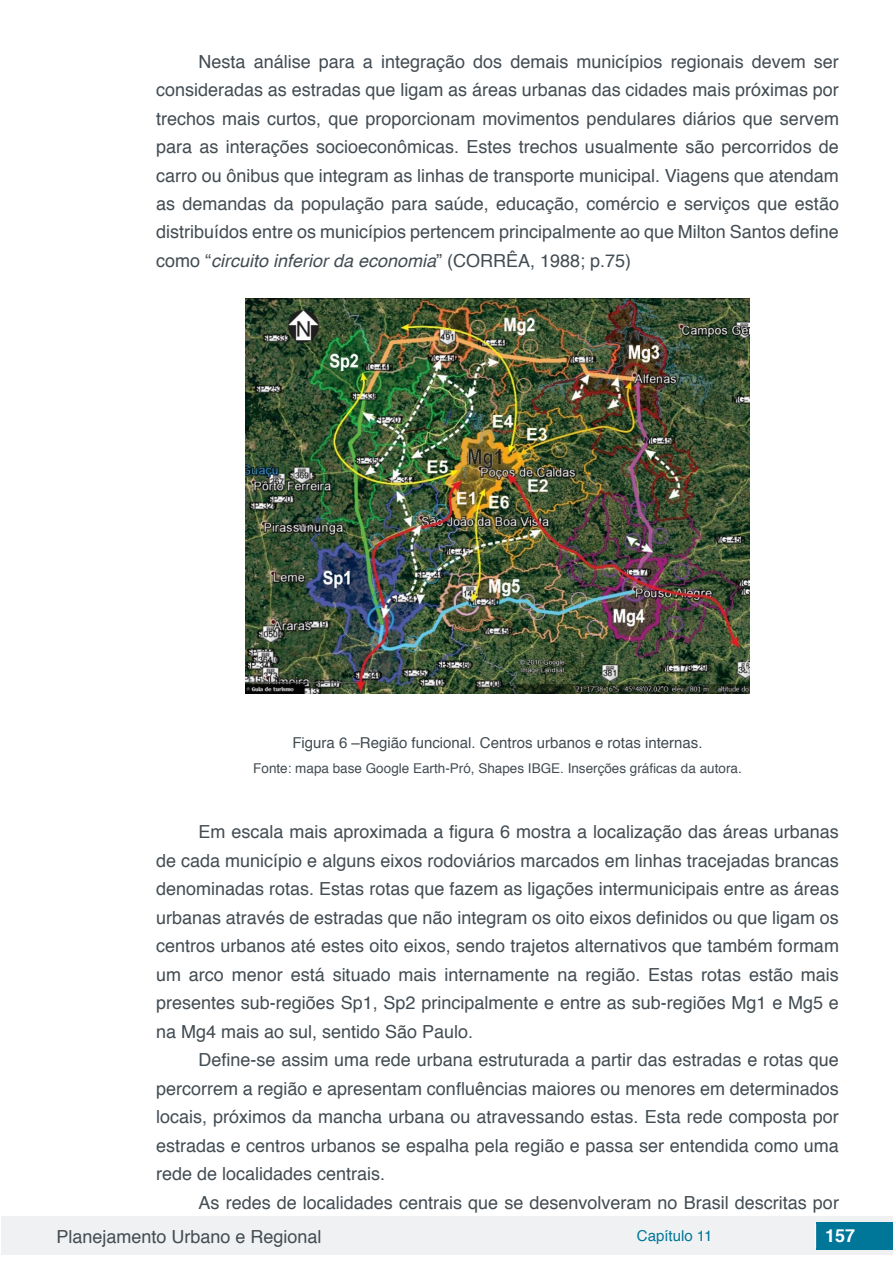
<style>
.page{position:relative;width:893px;height:1263px;background:#fff}
.page>*{position:absolute;margin:0;border:0;box-sizing:border-box;transform-origin:0 0}
.t1{font:18px/28.5px "Helvetica";color:#434c52;text-align:justify}
.t2{font:700 18px "Helvetica";color:#fff}
.t3{font:15px "Helvetica";color:#434c52}
.t4{font:15px "Helvetica";color:#007699}
.t5{font:13.5px "Helvetica";color:#434c52}
.s1{font-style:italic}
</style>
<div class="page">
<div style="left:1px;top:1216px;width:891px;height:38px;background:#f0f1f2"></div>
<div style="left:816px;top:1222px;width:77px;height:27px;background:#007699"></div>
<svg style="left:815px;top:1224px;width:1px;height:24px"></svg>
<img style="left:246px;top:299px;width:503px;height:394px">
<p class="t1" style="left:156px;top:47px;width:684px;text-indent:43px">Nesta análise para a integração dos demais municípios regionais devem ser consideradas as estradas que ligam as áreas urbanas das cidades mais próximas por trechos mais curtos, que proporcionam movimentos pendulares diários que servem para as interações socioeconômicas. Estes trechos usualmente são percorridos de carro ou ônibus que integram as linhas de transporte municipal. Viagens que atendam as demandas da população para saúde, educação, comércio e serviços que estão distribuídos entre os municípios pertencem principalmente ao que Milton Santos define como “<span class="s1">circuito inferior da economia</span>” (CORRÊA, 1988; p.75)</p>
<p class="t3" style="left:292px;top:731px;width:412px">Figura 6 –Região funcional. Centros urbanos e rotas internas.</p>
<p class="t5" style="left:253px;top:758px;width:490px">Fonte: mapa base Google Earth-Pró, Shapes IBGE. Inserções gráficas da autora.</p>
<p class="t1" style="left:156px;top:818px;width:684px;text-indent:43px">Em escala mais aproximada a figura 6 mostra a localização das áreas urbanas de cada município e alguns eixos rodoviários marcados em linhas tracejadas brancas denominadas rotas. Estas rotas que fazem as ligações intermunicipais entre as áreas urbanas através de estradas que não integram os oito eixos definidos ou que ligam os centros urbanos até estes oito eixos, sendo trajetos alternativos que também formam um arco menor está situado mais internamente na região. Estas rotas estão mais presentes sub-regiões Sp1, Sp2 principalmente e entre as sub-regiões Mg1 e Mg5 e na Mg4 mais ao sul, sentido São Paulo.</p>
<p class="t1" style="left:156px;top:1046px;width:684px;text-indent:43px">Define-se assim uma rede urbana estruturada a partir das estradas e rotas que percorrem a região e apresentam confluências maiores ou menores em determinados locais, próximos da mancha urbana ou atravessando estas. Esta rede composta por estradas e centros urbanos se espalha pela região e passa ser entendida como uma rede de localidades centrais.</p>
<p class="t1" style="left:199px;top:1189px;width:642px">As redes de localidades centrais que se desenvolveram no Brasil descritas por</p>
<p class="t1" style="left:56px;top:1223px;width:267px">Planejamento Urbano e Regional</p>
<p class="t4" style="left:637px;top:1224px;width:77px">Capítulo 11</p>
<p class="t2" style="left:825px;top:1221px;width:32px">157</p>
</div>
